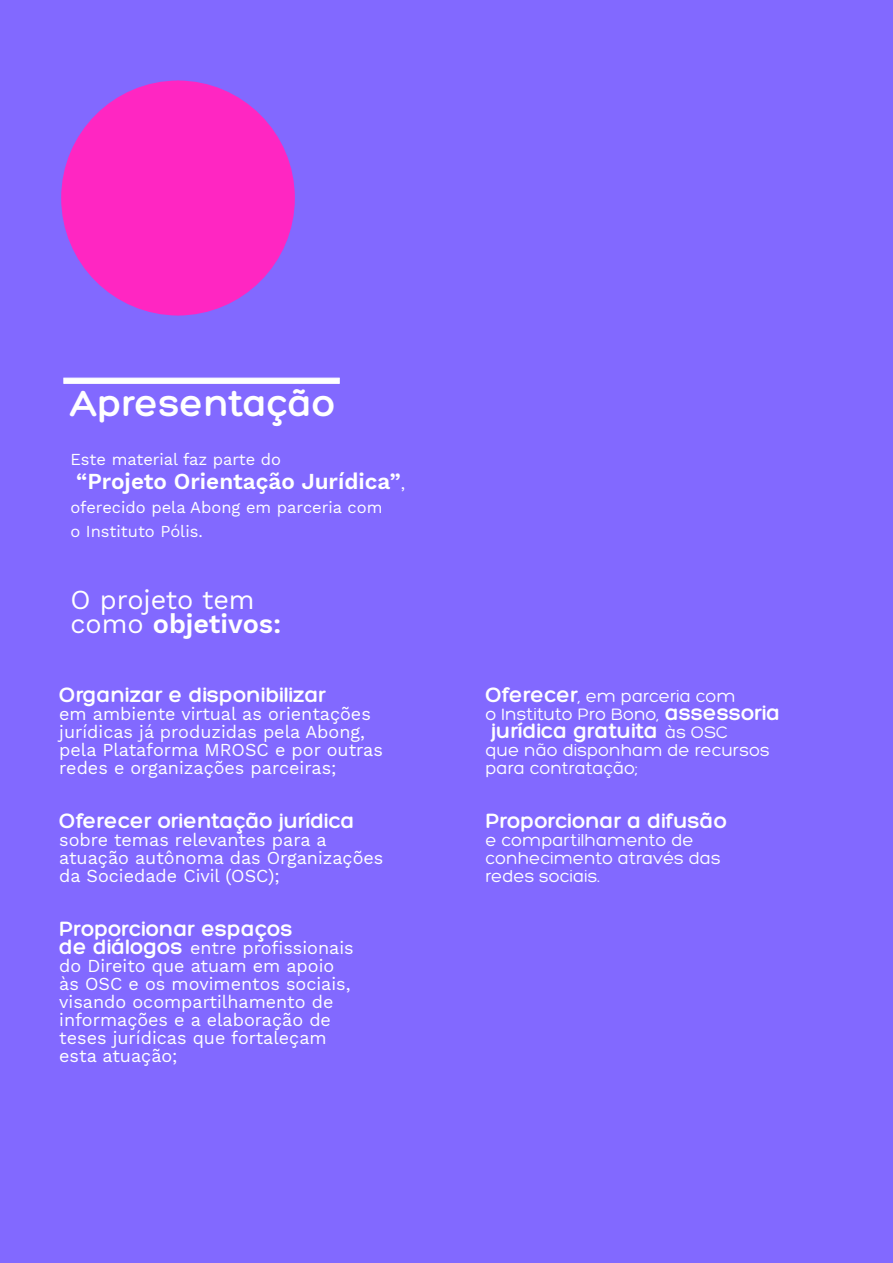
<style>
.page{position:relative;width:893px;height:1263px;background:#8269ff}
.page>*{position:absolute;margin:0;border:0;box-sizing:border-box;transform-origin:0 0}
.t1{font:700 39px "Hero";color:#fff}
.t2{font:27px/24px "Work Sans";color:#fff}
.t3{font:700 22.5px "Hero";color:#fff}
.t4{font:22.5px "Work Sans";color:#fff}
.t5{font:18px/18px "Work Sans";color:#fff}
.t6{font:18px/18px "Hero";color:#fff}
.t7{font:16.5px/24px "Work Sans";color:#fff}
.s1{font-size:16.5px}
.s2{font-family:"Hero";font-weight:700;font-size:22.5px}
.s3{font-weight:700;font-size:22.5px}
.s4{font-size:19.5px}
.s5{font-weight:400;font-size:18px}
</style>
<div class="page">
<div style="left:64px;top:378px;width:275px;height:5px;background:#fff"></div>
<svg style="left:61px;top:80px;width:234px;height:236px"></svg>
<h1 class="t1" style="left:71px;top:383px;width:266px">Apresentação</h1>
<p class="t7" style="left:70px;top:447px;width:212px">Este material faz parte do</p>
<p class="t4" style="left:76px;top:464px;width:331px">“Projeto Orientação Jurídica”<span class="s1">,</span></p>
<p class="t7" style="left:70px;top:495px;width:313px">oferecido pela Abong em parceria com o Instituto Pólis.</p>
<h2 class="t2" style="left:70px;top:587px;width:212px">O projeto tem como objetivos:</h2>
<p class="t3" style="left:59px;top:683px;width:268px">Organizar e disponibilizar</p>
<p class="t5" style="left:59px;top:704px;width:325px">em ambiente virtual as orientações jurídicas já produzidas pela Abong, pela Plataforma MROSC e por outras redes e organizações parceiras;</p>
<p class="t3" style="left:59px;top:809px;width:297px">Oferecer orientação jurídica</p>
<p class="t5" style="left:59px;top:830px;width:326px">sobre temas relevantes para a atuação autônoma das Organizações da Sociedade Civil (OSC);</p>
<p class="t3" style="left:59px;top:917px;width:235px">Proporcionar espaços</p>
<p class="t5" style="left:59px;top:938px;width:296px"><span class="s2">de diálogos</span> entre profissionais do Direito que atuam em apoio às OSC e os movimentos sociais, visando ocompartilhamento de informações e a elaboração de teses jurídicas que fortaleçam esta atuação;</p>
<p class="t6" style="left:485px;top:687px;width:297px"><span class="s3">Oferecer</span><span class="s4">,</span> em parceria com<br>o Instituto Pro Bono, <span class="s3">assessoria</span></p>
<p class="t3" style="left:492px;top:719px;width:238px">jurídica gratuita <span class="s5">às OSC</span></p>
<p class="t6" style="left:485px;top:741px;width:286px">que não disponham de recursos para contratação;</p>
<p class="t3" style="left:485px;top:809px;width:243px">Proporcionar a difusão</p>
<p class="t6" style="left:485px;top:831px;width:237px">e compartilhamento de conhecimento através das redes sociais.</p>
</div>
